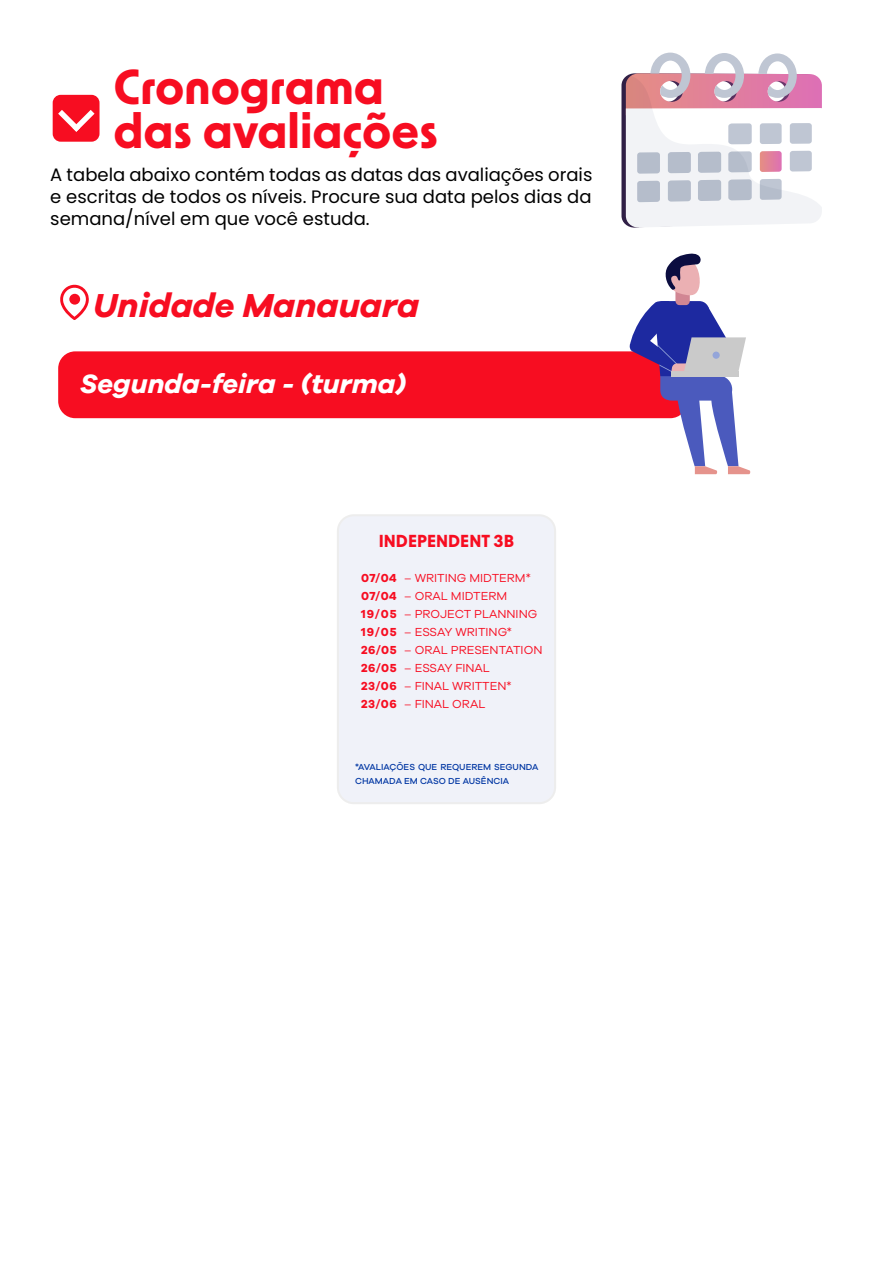
<style>
.page{position:relative;width:893px;height:1276px;background:#fff}
.page>*{position:absolute;margin:0;border:0;box-sizing:border-box;transform-origin:0 0}
.t1{font:700 46.5px/43.5px "New Order";color:#f70d21}
.t2{font:italic 700 34.2px "Galano Grotesque";color:#f70d21}
.t3{font:italic 700 27.3px "Galano Grotesque";color:#fff}
.t4{font:18px/21.6px "Poppins";color:#000;text-align:justify}
.t5{font:700 16.5px "New Order";color:#f70d21}
.t6{font:12px "Galano Grotesque";color:#f70d21}
.t7{font:700 12px/18px "Galano Grotesque";letter-spacing:.045em;color:#f70d21;text-align:justify}
.t8{font:500 9px/13.4px "Galano Grotesque";color:#0036a3}
</style>
<div class="page">
<div style="left:58px;top:351px;width:629px;height:67px;background:#f70d21;border-radius:17px"></div>
<svg style="left:60px;top:285px;width:29px;height:35px"></svg>
<div style="left:69px;top:294px;width:11px;height:11px;background:#f70d21;border-radius:50%"></div>
<svg style="left:629px;top:253px;width:122px;height:221px"></svg>
<div style="left:53px;top:95px;width:47px;height:47px;background:#f70d21;border-radius:8px"></div>
<svg style="left:58px;top:110px;width:37px;height:22px"></svg>
<svg style="left:621px;top:53px;width:201px;height:175px"></svg>
<div style="left:338px;top:515px;width:217px;height:288px;background:#f0f2f9;border-radius:16px"></div>
<div style="left:337px;top:514px;width:219px;height:290px;border:2px solid #1d1d1b;border-radius:16px"></div>
<h1 class="t1" style="left:114px;top:64px;width:326px">Cronograma das avaliações</h1>
<p class="t4" style="left:50px;top:164px;width:544px">A tabela abaixo contém todas as datas das avaliações orais e escritas de todos os níveis. Procure sua data pelos dias da semana/nível em que você estuda.</p>
<h2 class="t2" style="left:93px;top:284px;width:327px">Unidade Manauara</h2>
<h3 class="t3" style="left:80px;top:367px;width:328px">Segunda-feira - (turma)</h3>
<p class="t5" style="left:379px;top:530px;width:137px">INDEPENDENT 3B</p>
<p class="t7" style="left:361px;top:569px;width:37px">07/04<br>07/04<br>19/05<br>19/05<br>26/05<br>26/05<br>23/06<br>23/06</p>
<p class="t6" style="left:404px;top:571px;width:128px">– WRITING MIDTERM*</p>
<p class="t6" style="left:404px;top:589px;width:104px">– ORAL MIDTERM</p>
<p class="t6" style="left:404px;top:607px;width:135px">– PROJECT PLANNING</p>
<p class="t6" style="left:404px;top:625px;width:109px">– ESSAY WRITING*</p>
<p class="t6" style="left:404px;top:643px;width:140px">– ORAL PRESENTATION</p>
<p class="t6" style="left:404px;top:661px;width:87px">– ESSAY FINAL</p>
<p class="t6" style="left:404px;top:679px;width:109px">– FINAL WRITTEN*</p>
<p class="t6" style="left:404px;top:697px;width:83px">– FINAL ORAL</p>
<p class="t8" style="left:355px;top:760px;width:185px">*AVALIAÇÕES QUE REQUEREM SEGUNDA<br>CHAMADA EM CASO DE AUSÊNCIA</p>
</div>
